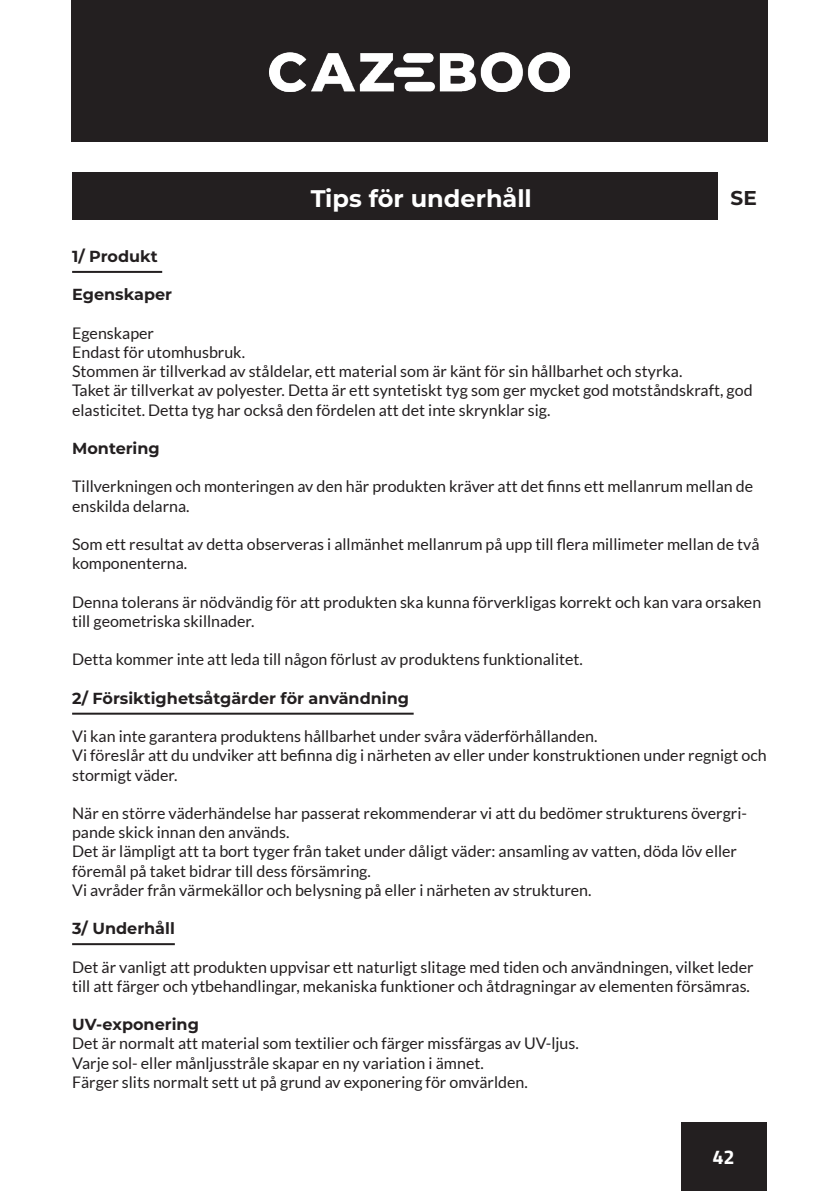
<style>
.page{position:relative;width:840px;height:1191px;background:#fff}
.page>*{position:absolute;margin:0;border:0;box-sizing:border-box;transform-origin:0 0}
.attention_titre{font:700 24px "Montserrat";color:#fff}
.t1{font:700 20px "Titillium Web";color:#fff}
.t2{font:700 20px "Montserrat";color:#231f20}
.t3{font:16px/19.2px "Lato";color:#231f20}
.t4{font:700 16px "Montserrat";color:#231f20}
</style>
<div class="page">
<div style="left:680px;top:1123px;width:85px;height:68px;background:#231f20"></div>
<div style="left:71px;top:0;width:696px;height:142px;background:#231f20"></div>
<img style="left:269px;top:52px;width:300px;height:40px">
<hr style="left:72px;top:271px;width:90px;height:2px;background:#231f20">
<hr style="left:72px;top:712px;width:341px;height:2px;background:#231f20">
<hr style="left:72px;top:943px;width:103px;height:2px;background:#231f20">
<div style="left:72px;top:172px;width:696px;height:47px;background:#231f20"></div>
<div style="left:717px;top:170px;width:51px;height:51px;background:#fff"></div>
<p class="attention_titre" style="left:310px;top:181px;width:222px">Tips för underhåll</p>
<p class="t2" style="left:730px;top:184px;width:28px">SE</p>
<p class="t4" style="left:72px;top:245px;width:87px">1/ Produkt</p>
<p class="t4" style="left:72px;top:283px;width:101px">Egenskaper</p>
<p class="t3" style="left:72px;top:323px;width:83px">Egenskaper</p>
<p class="t3" style="left:72px;top:342px;width:174px">Endast för utomhusbruk.</p>
<p class="t3" style="left:72px;top:362px;width:611px">Stommen är tillverkad av ståldelar, ett material som är känt för sin hållbarhet och styrka.</p>
<p class="t3" style="left:72px;top:381px;width:681px">Taket är tillverkat av polyester. Detta är ett syntetiskt tyg som ger mycket god motståndskraft, god elasticitet. Detta tyg har också den fördelen att det inte skrynklar sig.</p>
<p class="t4" style="left:72px;top:437px;width:89px">Montering</p>
<p class="t3" style="left:72px;top:477px;width:682px">Tillverkningen och monteringen av den här produkten kräver att det finns ett mellanrum mellan de enskilda delarna.</p>
<p class="t3" style="left:72px;top:534px;width:688px">Som ett resultat av detta observeras i allmänhet mellanrum på upp till flera millimeter mellan de två komponenterna.</p>
<p class="t3" style="left:72px;top:592px;width:690px">Denna tolerans är nödvändig för att produkten ska kunna förverkligas korrekt och kan vara orsaken till geometriska skillnader.</p>
<p class="t3" style="left:72px;top:650px;width:512px">Detta kommer inte att leda till någon förlust av produktens funktionalitet.</p>
<p class="t4" style="left:72px;top:686px;width:338px">2/ Försiktighetsåtgärder för användning</p>
<p class="t3" style="left:72px;top:726px;width:526px">Vi kan inte garantera produktens hållbarhet under svåra väderförhållanden.</p>
<p class="t3" style="left:72px;top:746px;width:695px">Vi föreslår att du undviker att befinna dig i närheten av eller under konstruktionen under regnigt och stormigt väder.</p>
<p class="t3" style="left:72px;top:803px;width:676px">När en större väderhändelse har passerat rekommenderar vi att du bedömer strukturens övergri&shy;pande skick innan den används.</p>
<p class="t3" style="left:72px;top:842px;width:666px">Det är lämpligt att ta bort tyger från taket under dåligt väder: ansamling av vatten, döda löv eller föremål på taket bidrar till dess försämring.</p>
<p class="t3" style="left:72px;top:880px;width:520px">Vi avråder från värmekällor och belysning på eller i närheten av strukturen.</p>
<p class="t4" style="left:72px;top:917px;width:104px">3/ Underhåll</p>
<p class="t3" style="left:72px;top:957px;width:682px">Det är vanligt att produkten uppvisar ett naturligt slitage med tiden och användningen, vilket leder till att färger och ytbehandlingar, mekaniska funktioner och åtdragningar av elementen försämras.</p>
<p class="t4" style="left:72px;top:1013px;width:128px">UV-exponering</p>
<p class="t3" style="left:72px;top:1034px;width:508px">Det är normalt att material som textilier och färger missfärgas av UV-ljus.</p>
<p class="t3" style="left:72px;top:1053px;width:413px">Varje sol- eller månljusstråle skapar en ny variation i ämnet.</p>
<p class="t3" style="left:72px;top:1072px;width:457px">Färger slits normalt sett ut på grund av exponering för omvärlden.</p>
<p class="t1" style="left:712px;top:1141px;width:24px">42</p>
</div>
